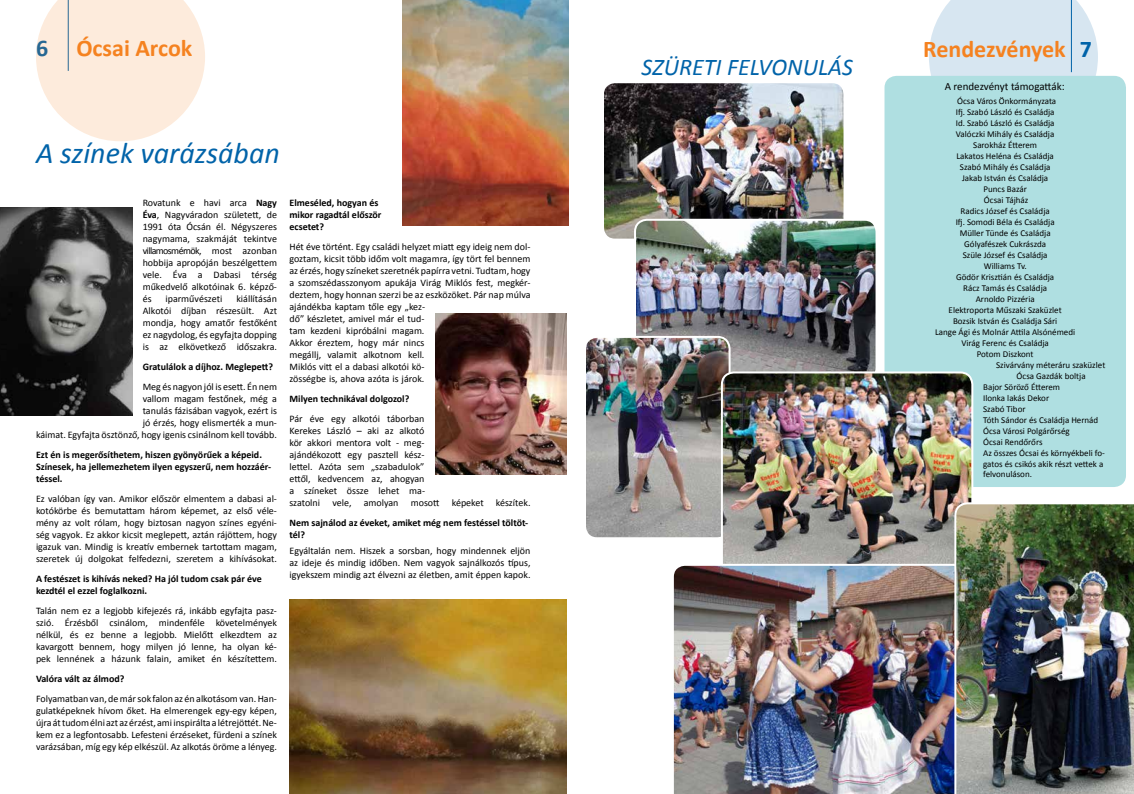
<style>
.page{position:relative;width:1134px;height:794px;background:#fff}
.page>*{position:absolute;margin:0;border:0;box-sizing:border-box;transform-origin:0 0}
.t1{font:italic 30px "Calibri";color:#0063a9}
.t2{font:700 24px "Calibri";color:#f58220}
.t3{font:italic 24px "Calibri";color:#0063a9}
.t4{font:11px "Calibri";color:#000}
.t5{font:10px/12px "Calibri";color:#000;text-align:justify}
.t6{font:700 10px/12px "Calibri";color:#000}
.t7{font:9px "Calibri";color:#000}
.s1{color:#0063a9}
.s2{font-weight:700}
</style>
<div class="page">
<svg style="left:929px;top:0;width:169px;height:76px;background:#d8e6f1"></svg>
<svg style="left:36px;top:0;width:169px;height:141px"></svg>
<img style="left:0;top:207px;width:133px;height:208px">
<img style="left:289px;top:599px;width:278px;height:195px">
<div style="left:884px;top:76px;width:242px;height:411px;background:#afdfe1;border-radius:12px"></div>
<img style="left:435px;top:313px;width:132px;height:162px">
<img style="left:403px;top:0;width:165px;height:225px">
<img style="left:605px;top:84px;width:237px;height:154px">
<div style="left:602px;top:81px;width:243px;height:160px;border:2px solid #fff;border-radius:12px"></div>
<img style="left:635px;top:220px;width:239px;height:151px">
<div style="left:634px;top:219px;width:243px;height:162px;border:2px solid #fff;border-radius:12px"></div>
<img style="left:587px;top:337px;width:143px;height:199px">
<div style="left:584px;top:336px;width:147px;height:203px;border:2px solid #fff;border-radius:12px"></div>
<img style="left:722px;top:372px;width:248px;height:192px">
<div style="left:721px;top:371px;width:252px;height:206px;border:2px solid #fff;border-radius:12px"></div>
<img style="left:673px;top:564px;width:281px;height:230px">
<img style="left:954px;top:502px;width:180px;height:292px">
<h2 class="t2" style="left:36px;top:33px;width:158px"><span class="s1">6</span> Ócsai Arcok</h2>
<h2 class="t2" style="left:923px;top:34px;width:170px">Rendezvények <span class="s1">7</span></h2>
<h2 class="t3" style="left:642px;top:50px;width:213px">SZÜRETI FELVONULÁS</h2>
<h1 class="t1" style="left:36px;top:132px;width:245px">A színek varázsában</h1>
<p class="t5" style="left:143px;top:197px;width:136px">Rovatunk e havi arca <span class="s2">Nagy Éva</span>, Nagyváradon született, de 1991 óta Ócsán él. Négyszeres nagymama, szakmáját tekintve villamosmérnök, most azonban hobbija apropóján beszélgettem vele. Éva a Dabasi térség műkedvelő alkotóinak 6. képző&shy;és</p>
<p class="t5" style="left:143px;top:293px;width:136px;text-indent:94px">kiállításán Alkotói díjban részesült. Azt mondja, hogy amatőr festőként ez nagydolog, és egyfajta dopping is az elkövetkező időszakra.</p>
<p class="t6" style="left:143px;top:361px;width:132px">Gratulálok a díjhoz. Meglepett?</p>
<p class="t5" style="left:36px;top:381px;width:243px;text-align:right">Meg és nagyon jól is esett. Én nem<br>vallom magam festőnek, még a<br>tanulás fázisában vagyok, ezért is<br>jó érzés, hogy elismerték a mun-<br>káimat. Egyfajta ösztönző, hogy igenis csinálnom kell tovább.</p>
<p class="t6" style="left:36px;top:449px;width:237px">Ezt én is megerősíthetem, hiszen gyönyörűek a képeid.<br>Színesek, ha jellemezhetem ilyen egyszerű, nem hozzáér&shy;téssel.</p>
<p class="t5" style="left:36px;top:493px;width:243px">Ez valóban így van. Amikor először elmentem a dabasi al&shy;kotókörbe és bemutattam három képemet, az első véle&shy;mény az volt rólam, hogy biztosan nagyon színes egyéni&shy;ség vagyok. Ez akkor kicsit meglepett, aztán rájöttem, hogy igazuk van. Mindig is kreatív embernek tartottam magam, szeretek új dolgokat felfedezni, szeretem a kihívásokat.</p>
<p class="t6" style="left:36px;top:573px;width:227px">A festészet is kihívás neked? Ha jól tudom csak pár éve kezdtél el ezzel foglalkozni.</p>
<p class="t5" style="left:36px;top:605px;width:243px">Talán nem ez a legjobb kifejezés rá, inkább egyfajta pas - szió. Érzésből csinálom, mindenféle követelmények nélkül, és ez benne a legjobb. Mielőtt elkezdtem az kavargott bennem, hogy milyen jó lenne, ha olyan ké&shy;pek lennének a házunk falain, amiket én készítettem.</p>
<p class="t6" style="left:36px;top:673px;width:90px">Valóra vált az álmod?</p>
<p class="t5" style="left:36px;top:693px;width:243px">Folyamatban van, de már sok falon az én alkotásom van. Han&shy;gulatképeknek hívom őket. Ha elmerengek egy-egy képen, újra át tudom élni azt az érzést, ami inspirálta a létrejöttét. Ne&shy;kem ez a legfontosabb. Lefesteni érzéseket, fürdeni a színek varázsában, míg egy kép elkészül. Az alkotás öröme a lényeg.</p>
<p class="t5" style="left:165px;top:293px;width:59px">iparművészeti</p>
<p class="t6" style="left:289px;top:197px;width:93px">Elmeséled, hogyan és mikor ragadtál először ecsetet?</p>
<p class="t5" style="left:289px;top:241px;width:242px;text-align:left">Hét éve történt. Egy családi helyzet miatt egy ideig nem dol&shy;goztam, kicsit több időm volt magamra, így tört fel bennem az érzés, hogy színeket szeretnék papírra vetni. Tudtam, hogy a szomszédasszonyom apukája Virág Miklós fest, megkér&shy;deztem, hogy honnan szerzi be az eszközöket. Pár nap múlva ajándékba kaptam tőle egy „kez-<br>dő” készletet, amivel már el tud-<br>tam kezdeni kipróbálni magam.<br>Akkor éreztem, hogy már nincs<br>megállj, valamit alkotnom kell.<br>Miklós vitt el a dabasi alkotói kö-<br>zösségbe is, ahova azóta is járok.</p>
<p class="t6" style="left:289px;top:393px;width:121px">Milyen technikával dolgozol?</p>
<p class="t5" style="left:289px;top:413px;width:243px;text-align:left">Pár éve egy alkotói táborban<br>Kerekes László – aki az alkotó<br>kör akkori mentora volt - meg-<br>ajándékozott egy pasztell kész-<br>lettel. Azóta sem „szabadulok”<br>ettől, kedvencem az, ahogyan<br>a színeket össze lehet ma-<br>szatolni vele, amolyan mosott képeket készítek.</p>
<p class="t6" style="left:289px;top:517px;width:240px">Nem sajnálod az éveket, amiket még nem festéssel töltöt&shy;tél?</p>
<p class="t5" style="left:289px;top:545px;width:242px">Egyáltalán nem. Hiszek a sorsban, hogy mindennek eljön az ideje és mindig időben. Nem vagyok sajnálkozós típus, igyekszem mindig azt élvezni az életben, amit éppen kapok.</p>
<p class="t4" style="left:945px;top:79px;width:121px">A rendezvényt támogatták:</p>
<p class="t7" style="left:957px;top:95px;width:101px">Ócsa Város Önkormányzata</p>
<p class="t7" style="left:956px;top:106px;width:100px">Ifj. Szabó László és Családja</p>
<p class="t7" style="left:956px;top:117px;width:100px">Id. Szabó László és Családja</p>
<p class="t7" style="left:956px;top:128px;width:100px">Valóczki Mihály és Családja</p>
<p class="t7" style="left:973px;top:139px;width:65px">Sarokház Étterem</p>
<p class="t7" style="left:956px;top:150px;width:99px">Lakatos Heléna és Családja</p>
<p class="t7" style="left:960px;top:161px;width:92px">Szabó Mihály és Családja</p>
<p class="t7" style="left:962px;top:172px;width:88px">Jakab István és Családja</p>
<p class="t7" style="left:983px;top:183px;width:45px">Puncs Bazár</p>
<p class="t7" style="left:984px;top:194px;width:46px">Ócsai Tájház</p>
<p class="t7" style="left:960px;top:205px;width:91px">Radics József és Családja</p>
<p class="t7" style="left:956px;top:216px;width:100px">Ifj. Somodi Béla és Családja</p>
<p class="t7" style="left:960px;top:227px;width:92px">Müller Tünde és Családja</p>
<p class="t7" style="left:964px;top:238px;width:83px">Gólyafészek Cukrászda</p>
<p class="t7" style="left:963px;top:249px;width:86px">Szüle József és Családja</p>
<p class="t7" style="left:984px;top:260px;width:44px">Williams Tv.</p>
<p class="t7" style="left:956px;top:271px;width:100px">Gödör Krisztián és Családja</p>
<p class="t7" style="left:963px;top:282px;width:85px">Rácz Tamás és Családja</p>
<p class="t7" style="left:976px;top:293px;width:61px">Arnoldo Pizzéria</p>
<p class="t7" style="left:949px;top:304px;width:115px">Elektroporta Műszaki Szaküzlet</p>
<p class="t7" style="left:953px;top:315px;width:106px">Bozsik István és Családja Sári</p>
<p class="t7" style="left:935px;top:326px;width:142px">Lange Ági és Molnár Attila Alsónémedi</p>
<p class="t7" style="left:961px;top:337px;width:89px">Virág Ferenc és Családja</p>
<p class="t7" style="left:977px;top:348px;width:58px">Potom Diszkont</p>
<p class="t7" style="left:996px;top:359px;width:111px">Szivárvány méteráru szaküzlet</p>
<p class="t7" style="left:1016px;top:370px;width:71px">Ócsa Gazdák boltja</p>
<p class="t7" style="left:983px;top:381px;width:78px">Bajor Söröző Étterem</p>
<p class="t7" style="left:983px;top:392px;width:67px">Ilonka lakás Dekor</p>
<p class="t7" style="left:983px;top:403px;width:44px">Szabó Tibor</p>
<p class="t7" style="left:983px;top:414px;width:117px">Tóth Sándor és Családja Hernád</p>
<p class="t7" style="left:983px;top:425px;width:88px">Ócsa Városi Polgárőrség</p>
<p class="t7" style="left:983px;top:436px;width:61px">Ócsai Rendőrőrs</p>
<p class="t7" style="left:983px;top:447px;width:123px">Az összes Ócsai és környékbeli fo-</p>
<p class="t7" style="left:983px;top:458px;width:122px">gatos és csikós akik részt vettek a</p>
<p class="t7" style="left:983px;top:469px;width:50px">felvonuláson.</p>
</div>
